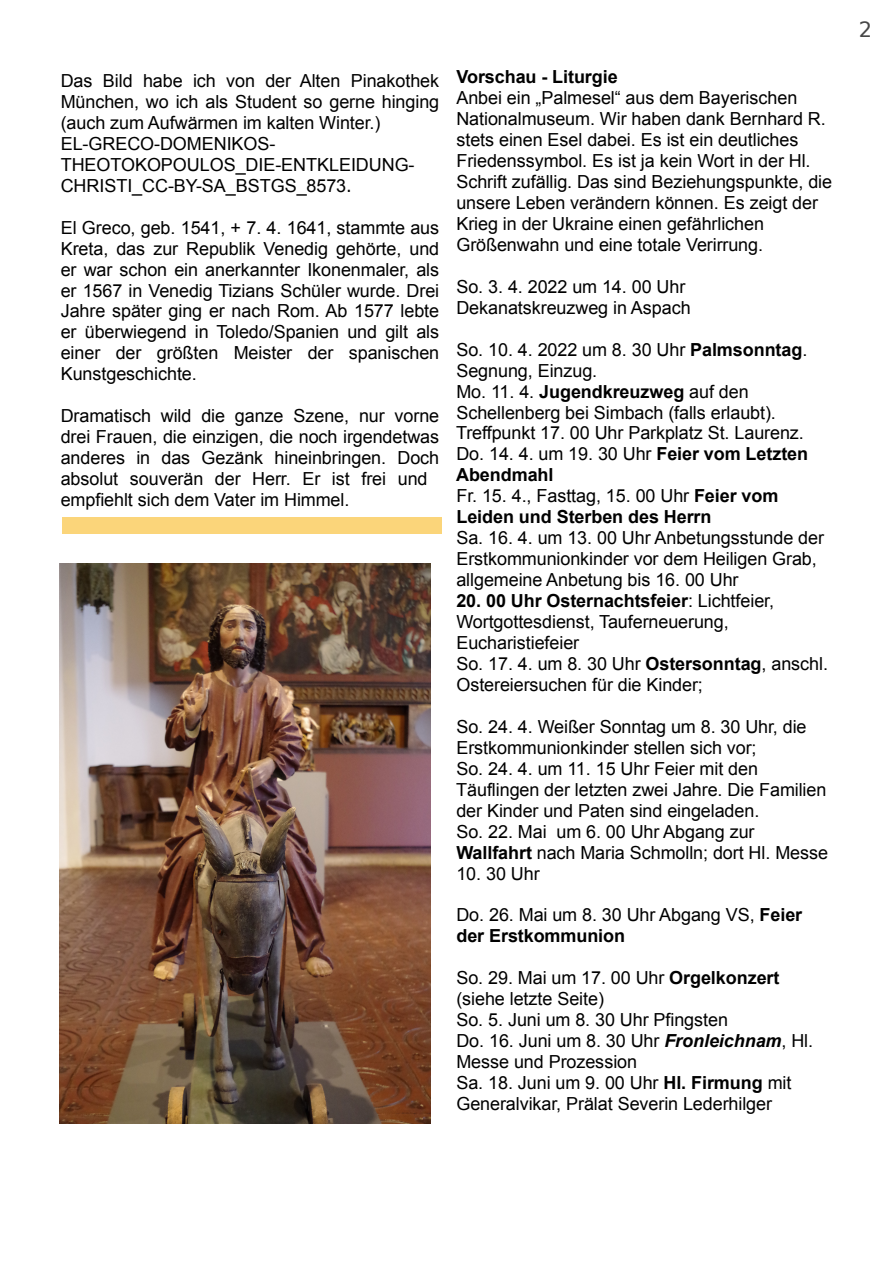
<style>
.page{position:relative;width:893px;height:1263px;background:#fff}
.page>*{position:absolute;margin:0;border:0;box-sizing:border-box;transform-origin:0 0}
.t1{font:21px "DejaVu Sans";color:#474747}
.t2{font:18px/21px "Arial";letter-spacing:-.005em;color:#000}
.t3{font:700 18px "Arial";letter-spacing:-.005em;color:#000}
.s1{font-family:"DejaVu Sans"}
.s2{font-weight:700}
.s3{font-weight:700;font-style:italic}
</style>
<div class="page">
<div style="left:62px;top:517px;width:379px;height:16px;background:#fbd57a"></div>
<img style="left:59px;top:563px;width:371px;height:560px">
<p class="t2" style="left:61px;top:70px;width:380px">Das Bild habe ich von der Alten Pinakothek München, wo ich als Student so gerne hinging (auch zum Aufwärmen im kalten Winter.)<br>EL-GRECO-DOMENIKOS-THEOTOKOPOULOS_DIE-ENTKLEIDUNG-CHRISTI_CC-BY-SA_BSTGS_8573<span class="s1">.</span></p>
<p class="t2" style="left:61px;top:217px;width:380px;text-align:justify">El Greco, geb. 1541, + 7. 4. 1641, stammte aus Kreta, das zur Republik Venedig gehörte, und er war schon ein anerkannter Ikonenmaler, als er 1567 in Venedig Tizians Schüler wurde. Drei Jahre später ging er nach Rom. Ab 1577 lebte er überwiegend in Toledo/Spanien und gilt als einer der größten Meister der spanischen Kunstgeschichte.</p>
<p class="t2" style="left:61px;top:405px;width:380px">Dramatisch wild die ganze Szene, nur vorne drei Frauen, die einzigen, die noch irgendetwas anderes in das Gezänk hineinbringen. Doch absolut souverän der Herr. Er ist frei und empfiehlt sich dem Vater im Himmel.</p>
<p class="t3" style="left:456px;top:67px;width:163px">Vorschau - Liturgie</p>
<p class="t2" style="left:456px;top:87px;width:377px">Anbei ein „Palmesel“ aus dem Bayerischen Nationalmuseum. Wir haben dank Bernhard R. stets einen Esel dabei. Es ist ein deutliches Friedenssymbol. Es ist ja kein Wort in der Hl.<br>Schrift zufällig. Das sind Beziehungspunkte, die unsere Leben verändern können. Es zeigt der Krieg in der Ukraine einen gefährlichen Größenwahn und eine totale Verirrung.</p>
<p class="t2" style="left:456px;top:276px;width:236px">So. 3. 4. 2022 um 14. 00 Uhr<br>Dekanatskreuzweg in Aspach</p>
<p class="t2" style="left:456px;top:339px;width:353px">So. 10. 4. 2022 um 8. 30 Uhr <span class="s2">Palmsonntag</span>.<br>Segnung, Einzug.<br>Mo. 11. 4. <span class="s2">Jugendkreuzweg</span> auf den<br>Schellenberg bei Simbach (falls erlaubt).<br>Treffpunkt 17. 00 Uhr Parkplatz St. Laurenz.<br>Do. 14. 4. um 19. 30 Uhr <span class="s2">Feier vom Letzten<br>Abendmahl<br></span>Fr. 15. 4., Fasttag, 15. 00 Uhr <span class="s2">Feier vom<br>Leiden und Sterben des Herrn</span></p>
<p class="t2" style="left:456px;top:527px;width:369px">Sa. 16. 4. um 13. 00 Uhr Anbetungsstunde der<br>Erstkommunionkinder vor dem Heiligen Grab, allgemeine Anbetung bis 16. 00 Uhr</p>
<p class="t2" style="left:456px;top:590px;width:373px"><span class="s2">20. 00 Uhr Osternachtsfeier</span>: Lichtfeier, Wortgottesdienst, Tauferneuerung, Eucharistiefeier<br>So. 17. 4. um 8. 30 Uhr <span class="s2">Ostersonntag</span>, anschl.<br>Ostereiersuchen für die Kinder;</p>
<p class="t2" style="left:456px;top:716px;width:373px">So. 24. 4. Weißer Sonntag um 8. 30 Uhr, die Erstkommunionkinder stellen sich vor;<br>So. 24. 4. um 11. 15 Uhr Feier mit den Täuflingen der letzten zwei Jahre. Die Familien der Kinder und Paten sind eingeladen.<br>So. 22. Mai um 6. 00 Uhr Abgang zur <span class="s2">Wallfahrt</span> nach Maria Schmolln; dort Hl. Messe</p>
<p class="t2" style="left:456px;top:863px;width:85px">10. 30 Uhr</p>
<p class="t2" style="left:456px;top:905px;width:347px">Do. 26. Mai um 8. 30 Uhr Abgang VS, <span class="s2">Feier der Erstkommunion</span></p>
<p class="t2" style="left:456px;top:967px;width:358px">So. 29. Mai um 17. 00 Uhr <span class="s2">Orgelkonzert </span>(siehe letzte Seite)<br>So. 5. Juni um 8. 30 Uhr Pfingsten<br>Do. 16. Juni um 8. 30 Uhr <span class="s3">Fronleichnam</span>, Hl.<br>Messe und Prozession<br>Sa. 18. Juni um 9. 00 Uhr <span class="s2">Hl. Firmung</span> mit Generalvikar, Prälat Severin Lederhilger</p>
<p class="t1" style="left:859px;top:17px;width:15px">2</p>
</div>
